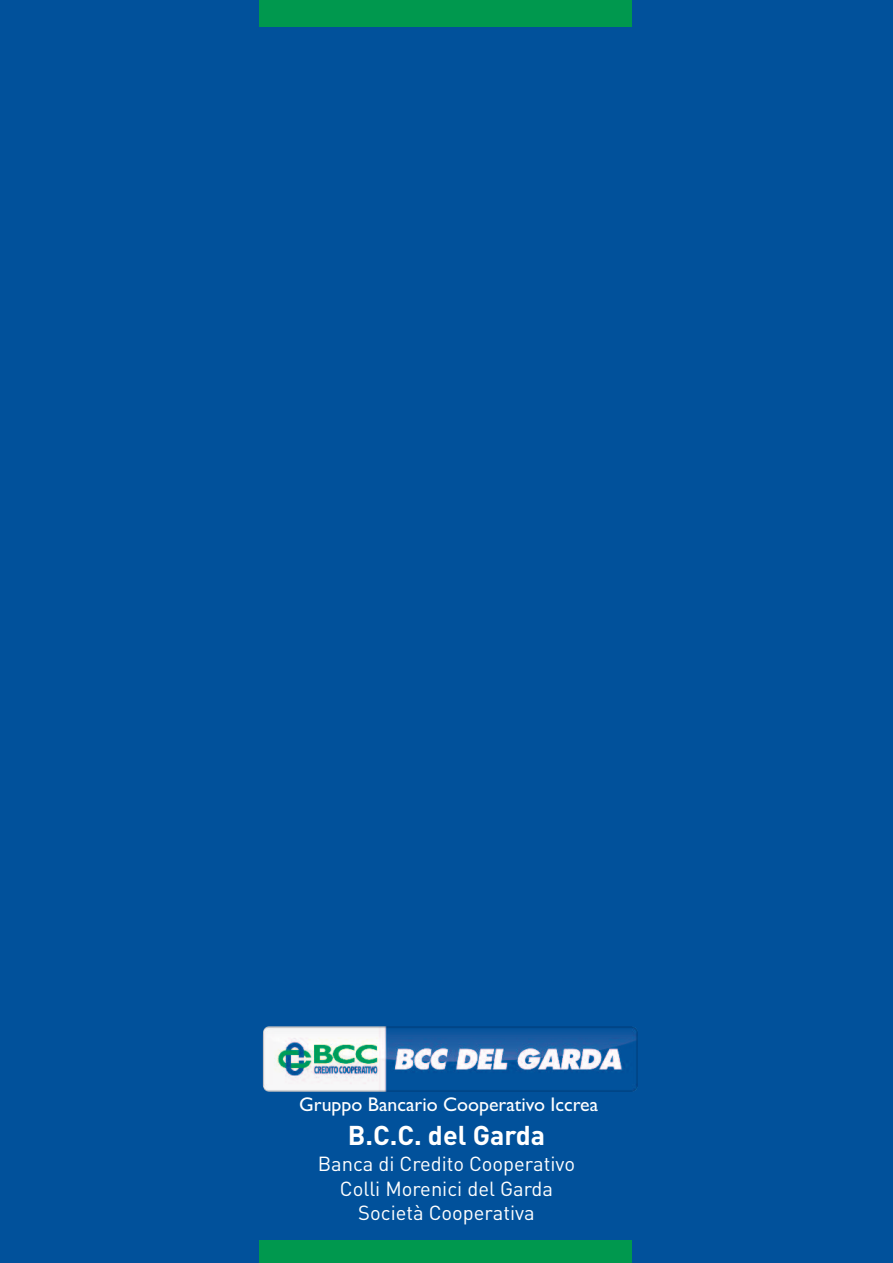
<style>
.page{position:relative;width:893px;height:1263px;background:#01519b}
.page>*{position:absolute;margin:0;border:0;box-sizing:border-box;transform-origin:0 0}
.t1{font:700 26.85px "DIN";color:#fff}
.t2{font:20.1px/24.2px "DIN";color:#fff;text-align:center}
.t3{font:19.8px "Gill Sans";color:#fff}
</style>
<div class="page">
<div style="left:259px;top:1240px;width:373px;height:23px;background:#00984e"></div>
<div style="left:259px;top:0;width:373px;height:27px;background:#00984e"></div>
<img style="left:263px;top:1026px;width:375px;height:66px">
<p class="t3" style="left:299px;top:1092px;width:301px">Gruppo Bancario Cooperativo Iccrea</p>
<h1 class="t1" style="left:348px;top:1120px;width:199px">B.C.C. del Garda</h1>
<p class="t2" style="left:318px;top:1152px;width:259px">Banca di Credito Cooperativo<br>Colli Morenici del Garda<br>Società Cooperativa</p>
</div>
